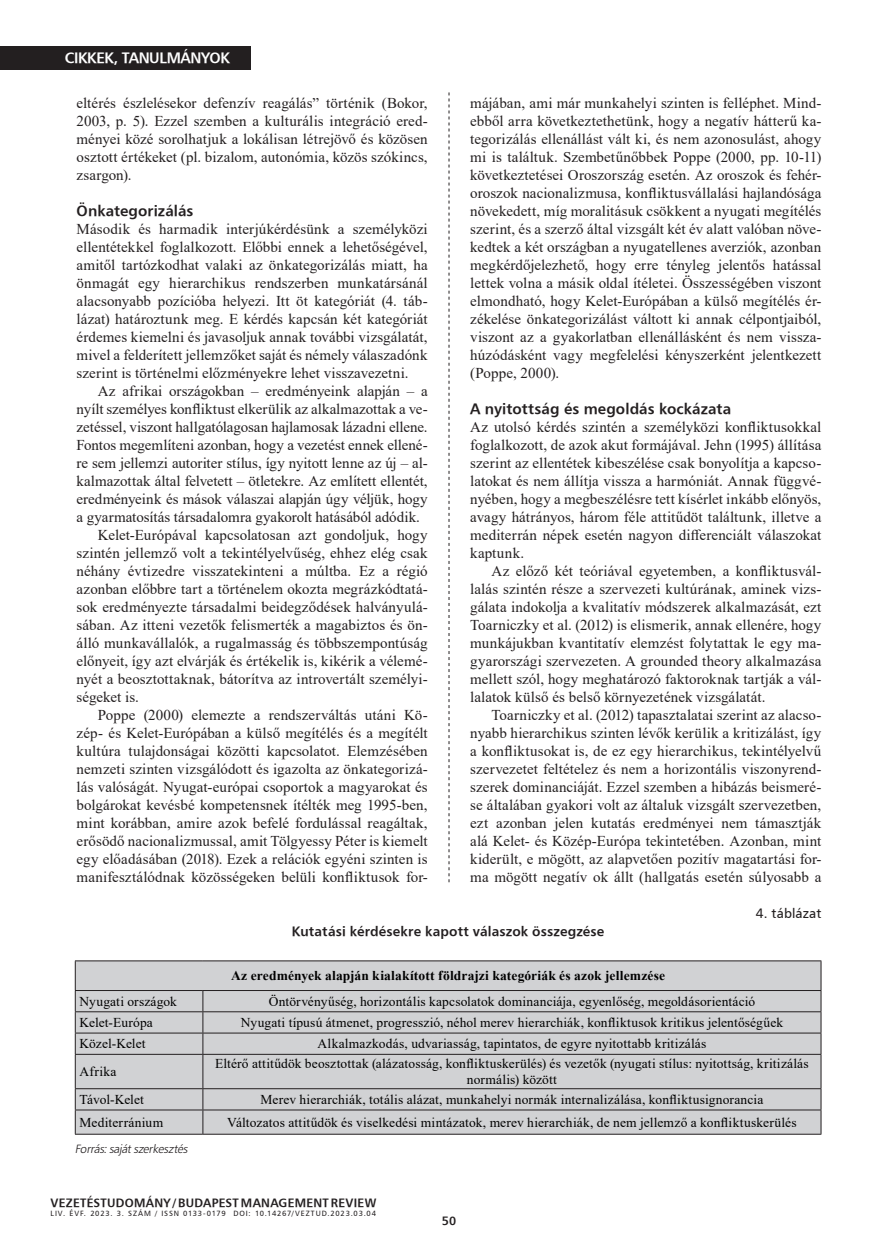
<style>
.page{position:relative;width:881px;height:1255px;background:#fff}
.page>*{position:absolute;margin:0;border:0;box-sizing:border-box;transform-origin:0 0}
.kenyérszöveg_opcioná{font:15px/18px "Times New Roman";letter-spacing:.005em;color:#231f20;text-align:justify}
.kenyérszöveg_tompa{font:15px/18px "Times New Roman";letter-spacing:.005em;color:#231f20;text-align:justify}
.Kiemelés_II{font:15px "H Humanist 777 BT Bold";letter-spacing:.005em;color:#231f20}
.t1{font:15px "H Humanist 777 BT Bold";letter-spacing:-.025em;color:#fff}
.kenyérszöveg_tompa-2{font:13.5px/16.5px "Times New Roman";letter-spacing:.01em;color:#000;text-align:center}
.kenyérszöveg_tompa-3{font:700 13.5px "Times New Roman";letter-spacing:.01em;color:#000}
.Táblázat_cím{font:13.5px "H Humanist 777 BT Bold";letter-spacing:.01em;color:#231f20}
.Táblázat_cím-2{font:13.5px "H Humanist 777 BT";letter-spacing:.005em;color:#231f20}
.t2{font:12px "H Humanist 777 BT Bold";letter-spacing:.02em;color:#231f20}
.kenyérszöveg_tompa-4{font:italic 12px "Humanist 777 Lt PFL";color:#231f20}
.t3{font:7.5px "H Humanist 777 BT";letter-spacing:.105em;color:#231f20}
</style>
<div class="page">
<div style="left:0;top:46px;width:251px;height:23px;background:#231f20"></div>
<svg style="left:448px;top:92px;width:1px;height:790px"></svg>
<div style="left:76px;top:961px;width:744px;height:172px;background:#d1d2d4"></div>
<hr style="left:75px;top:960px;width:128px;height:1px;background:#231f20">
<hr style="left:203px;top:960px;width:618px;height:1px;background:#231f20">
<hr style="left:75px;top:990px;width:128px;height:1px;background:#231f20">
<hr style="left:203px;top:990px;width:618px;height:1px;background:#231f20">
<hr style="left:75px;top:1011px;width:128px;height:1px;background:#231f20">
<hr style="left:203px;top:1011px;width:618px;height:1px;background:#231f20">
<hr style="left:75px;top:1032px;width:128px;height:1px;background:#231f20">
<svg style="left:75px;top:961px;width:1px;height:92px"></svg>
<hr style="left:203px;top:1032px;width:618px;height:1px;background:#231f20">
<svg style="left:202px;top:990px;width:1px;height:63px"></svg>
<svg style="left:820px;top:961px;width:1px;height:92px"></svg>
<hr style="left:75px;top:1053px;width:128px;height:1px;background:#231f20">
<hr style="left:75px;top:1054px;width:1px;height:34px;background:#231f20">
<hr style="left:203px;top:1053px;width:618px;height:1px;background:#231f20">
<hr style="left:202px;top:1054px;width:1px;height:34px;background:#231f20">
<hr style="left:820px;top:1054px;width:1px;height:34px;background:#231f20">
<hr style="left:75px;top:1088px;width:128px;height:1px;background:#231f20">
<hr style="left:203px;top:1088px;width:618px;height:1px;background:#231f20">
<hr style="left:75px;top:1109px;width:128px;height:1px;background:#231f20">
<svg style="left:75px;top:1089px;width:1px;height:44px"></svg>
<hr style="left:203px;top:1109px;width:618px;height:1px;background:#231f20">
<svg style="left:202px;top:1089px;width:1px;height:44px"></svg>
<svg style="left:820px;top:1089px;width:1px;height:44px"></svg>
<hr style="left:75px;top:1133px;width:128px;height:1px;background:#231f20">
<hr style="left:203px;top:1133px;width:618px;height:1px;background:#231f20">
<p class="t1" style="left:65px;top:49px;width:166px">CIKKEK, TANULMÁNYOK</p>
<p class="kenyérszöveg_opcioná" style="left:77px;top:94px;width:352px">eltérés észlelésekor defenzív reagálás” történik (Bokor, 2003, p. 5). Ezzel szemben a kulturális integráció ered&shy;ményei közé sorolhatjuk a lokálisan létrejövő és közösen osztott értékeket (pl. bizalom, autonómia, közös szókincs, zsargon).</p>
<p class="Kiemelés_II" style="left:77px;top:201px;width:118px">Önkategorizálás</p>
<p class="kenyérszöveg_tompa" style="left:77px;top:220px;width:352px">Második és harmadik interjúkérdésünk a személyközi ellentétekkel foglalkozott. Előbbi ennek a lehetőségével, amitől tartózkodhat valaki az önkategorizálás miatt, ha önmagát egy hierarchikus rendszerben munkatársánál alacsonyabb pozícióba helyezi. Itt öt kategóriát (4. táb&shy;lázat) határoztunk meg. E kérdés kapcsán két kategóriát érdemes kiemelni és javasoljuk annak további vizsgálatát, mivel a felderített jellemzőket saját és némely válaszadónk szerint is történelmi előzményekre lehet visszavezetni.</p>
<p class="kenyérszöveg_opcioná" style="left:77px;top:382px;width:352px;text-indent:21px">Az afrikai országokban – eredményeink alapján – a nyílt személyes konfliktust elkerülik az alkalmazottak a ve&shy;zetéssel, viszont hallgatólagosan hajlamosak lázadni ellene.<br>Fontos megemlíteni azonban, hogy a vezetést ennek ellené&shy;re sem jellemzi autoriter stílus, így nyitott lenne az új – al&shy;kalmazottak által felvetett – ötletekre. Az említett ellentét, eredményeink és mások válaszai alapján úgy véljük, hogy a gyarmatosítás társadalomra gyakorolt hatásából adódik.</p>
<p class="kenyérszöveg_opcioná" style="left:77px;top:526px;width:352px;text-indent:21px">Kelet-Európával kapcsolatosan azt gondoljuk, hogy szintén jellemző volt a tekintélyelvűség, ehhez elég csak néhány évtizedre visszatekinteni a múltba. Ez a régió azonban előbbre tart a történelem okozta megrázkódtatá&shy;sok eredményezte társadalmi beidegződések halványulá&shy;sában. Az itteni vezetők felismerték a magabiztos és ön&shy;álló munkavállalók, a rugalmasság és többszempontúság előnyeit, így azt elvárják és értékelik is, kikérik a vélemé&shy;nyét a beosztottaknak, bátorítva az introvertált személyi&shy;ségeket is.</p>
<p class="kenyérszöveg_opcioná" style="left:77px;top:706px;width:352px;text-indent:21px">Poppe (2000) elemezte a rendszerváltás utáni Kö&shy;zép- és Kelet-Európában a külső megítélés és a megítélt kultúra tulajdonságai közötti kapcsolatot. Elemzésében nemzeti szinten vizsgálódott és igazolta az önkategorizá&shy;lás valóságát. Nyugat-európai csoportok a magyarokat és bolgárokat kevésbé kompetensnek ítélték meg 1995-ben, mint korábban, amire azok befelé fordulással reagáltak, erősödő nacionalizmussal, amit Tölgyessy Péter is kiemelt egy előadásában (2018). Ezek a relációk egyéni szinten is manifesztálódnak közösségeken belüli konfliktusok for-</p>
<p class="kenyérszöveg_opcioná" style="left:470px;top:94px;width:352px">májában, ami már munkahelyi szinten is felléphet. Mind&shy;ebből arra következtethetünk, hogy a negatív hátterű ka&shy;tegorizálás ellenállást vált ki, és nem azonosulást, ahogy mi is találtuk. Szembetűnőbbek Poppe (2000, pp. 10-11) következtetései Oroszország esetén. Az oroszok és fehér&shy;oroszok nacionalizmusa, konfliktusvállalási hajlandósága növekedett, míg moralitásuk csökkent a nyugati megítélés szerint, és a szerző által vizsgált két év alatt valóban növe&shy;kedtek a két országban a nyugatellenes averziók, azonban megkérdőjelezhető, hogy erre tényleg jelentős hatással lettek volna a másik oldal ítéletei. Összességében viszont elmondható, hogy Kelet-Európában a külső megítélés ér&shy;zékelése önkategorizálást váltott ki annak célpontjaiból, viszont az a gyakorlatban ellenállásként és nem vissza&shy;húzódásként vagy megfelelési kényszerként jelentkezett (Poppe, 2000).</p>
<p class="Kiemelés_II" style="left:470px;top:399px;width:262px">A nyitottság és megoldás kockázata</p>
<p class="kenyérszöveg_tompa" style="left:470px;top:418px;width:352px">Az utolsó kérdés szintén a személyközi konfliktusokkal foglalkozott, de azok akut formájával. Jehn (1995) állítása szerint az ellentétek kibeszélése csak bonyolítja a kapcso&shy;latokat és nem állítja vissza a harmóniát. Annak függvé&shy;nyében, hogy a megbeszélésre tett kísérlet inkább előnyös, avagy hátrányos, három féle attitűdöt találtunk, illetve a mediterrán népek esetén nagyon differenciált válaszokat kaptunk.</p>
<p class="kenyérszöveg_opcioná" style="left:470px;top:562px;width:352px;text-indent:21px">Az előző két teóriával egyetemben, a konfliktusvál&shy;lalás szintén része a szervezeti kultúrának, aminek vizs&shy;gálata indokolja a kvalitatív módszerek alkalmazását, ezt Toarniczky et al. (2012) is elismerik, annak ellenére, hogy munkájukban kvantitatív elemzést folytattak le egy ma&shy;gyarországi szervezeten. A grounded theory alkalmazása mellett szól, hogy meghatározó faktoroknak tartják a vál&shy;lalatok külső és belső környezetének vizsgálatát.</p>
<p class="kenyérszöveg_opcioná" style="left:470px;top:706px;width:352px;text-indent:21px">Toarniczky et al. (2012) tapasztalatai szerint az alacso&shy;nyabb hierarchikus szinten lévők kerülik a kritizálást, így a konfliktusokat is, de ez egy hierarchikus, tekintélyelvű szervezetet feltételez és nem a horizontális viszonyrend&shy;szerek dominanciáját. Ezzel szemben a hibázás beismeré&shy;se általában gyakori volt az általuk vizsgált szervezetben, ezt azonban jelen kutatás eredményei nem támasztják alá Kelet- és Közép-Európa tekintetében. Azonban, mint kiderült, e mögött, az alapvetően pozitív magatartási for&shy;ma mögött negatív ok állt (hallgatás esetén súlyosabb a</p>
<p class="Táblázat_cím-2" style="left:755px;top:905px;width:67px">4. táblázat</p>
<p class="Táblázat_cím" style="left:292px;top:923px;width:314px">Kutatási kérdésekre kapott válaszok összegzése</p>
<p class="kenyérszöveg_tompa-3" style="left:231px;top:966px;width:435px">Az eredmények alapján kialakított földrajzi kategóriák és azok jellemzése</p>
<p class="kenyérszöveg_tompa-2" style="left:79px;top:992px;width:99px">Nyugati országok</p>
<p class="kenyérszöveg_tompa-2" style="left:268px;top:992px;width:488px">Öntörvényűség, horizontális kapcsolatok dominanciája, egyenlőség, megoldásorientáció</p>
<p class="kenyérszöveg_tompa-2" style="left:79px;top:1013px;width:75px">Kelet-Európa</p>
<p class="kenyérszöveg_tompa-2" style="left:241px;top:1013px;width:543px">Nyugati típusú átmenet, progresszió, néhol merev hierarchiák, konfliktusok kritikus jelentőségűek</p>
<p class="kenyérszöveg_tompa-2" style="left:79px;top:1035px;width:67px">Közel-Kelet</p>
<p class="kenyérszöveg_tompa-2" style="left:317px;top:1035px;width:390px">Alkalmazkodás, udvariasság, tapintatos, de egyre nyitottabb kritizálás</p>
<p class="kenyérszöveg_tompa-2" style="left:79px;top:1062px;width:39px">Afrika</p>
<p class="kenyérszöveg_tompa-2" style="left:215px;top:1054px;width:594px">Eltérő attitűdök beosztottak (alázatosság, konfliktuskerülés) és vezetők (nyugati stílus: nyitottság, kritizálás normális) között</p>
<p class="kenyérszöveg_tompa-2" style="left:79px;top:1090px;width:66px">Távol-Kelet</p>
<p class="kenyérszöveg_tompa-2" style="left:260px;top:1090px;width:504px">Merev hierarchiák, totális alázat, munkahelyi normák internalizálása, konfliktusignorancia</p>
<p class="kenyérszöveg_tompa-2" style="left:79px;top:1113px;width:85px">Mediterránium</p>
<p class="kenyérszöveg_tompa-2" style="left:227px;top:1113px;width:571px">Változatos attitűdök és viselkedési mintázatok, merev hierarchiák, de nem jellemző a konfliktuskerülés</p>
<p class="kenyérszöveg_tompa-4" style="left:75px;top:1140px;width:116px">Forrás:sajátszerkesztés</p>
<p class="t2" style="left:51px;top:1194px;width:327px">VEZETÉSTUDOMÁNY / BUDAPEST MANAGEMENT REVIEW</p>
<p class="t3" style="left:51px;top:1208px;width:327px">LIV. ÉVF. 2023. 3. SZÁM / ISSN 0133-0179 DOI: 10.14267/VEZTUD.2023.03.04</p>
<p class="t2" style="left:441px;top:1212px;width:16px">50</p>
</div>
